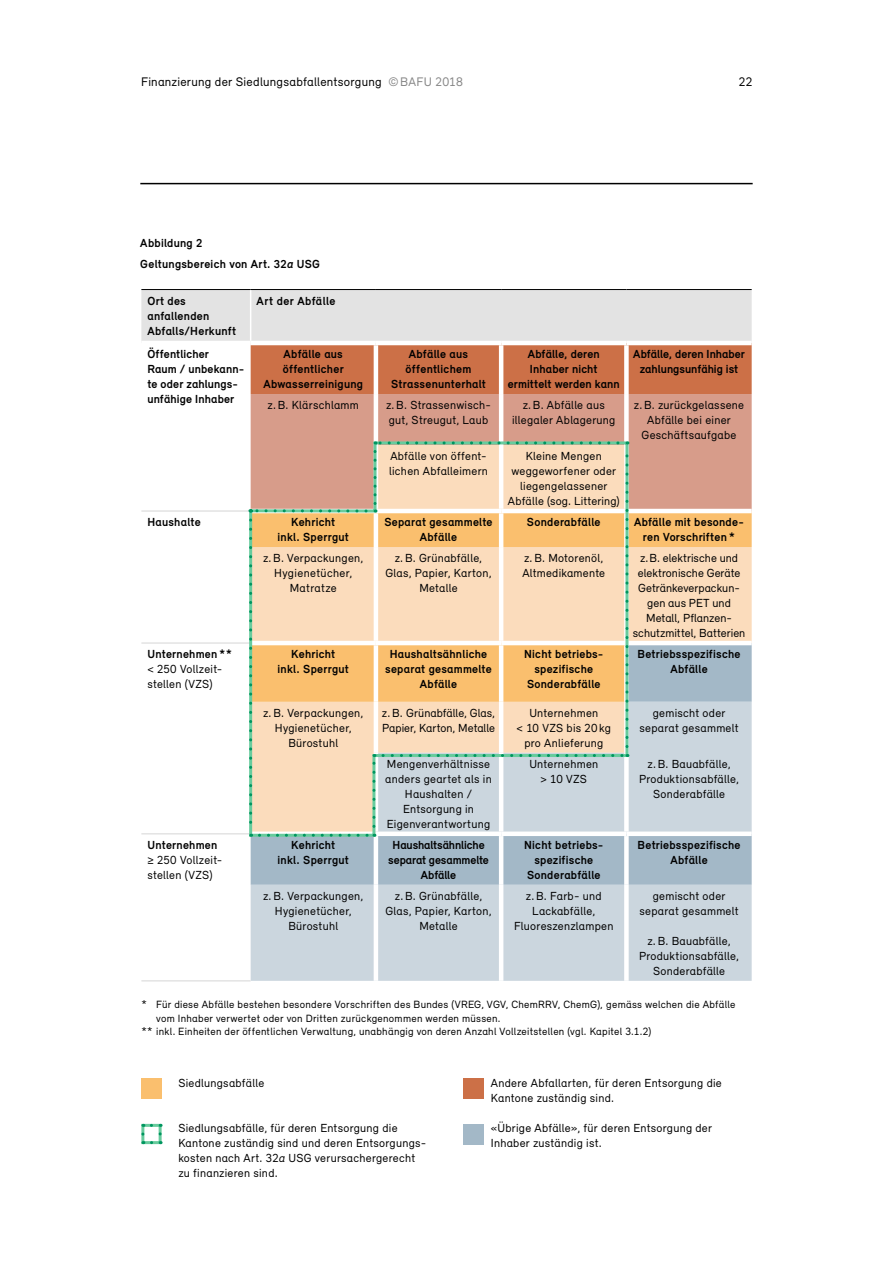
<style>
.page{position:relative;width:893px;height:1263px;background:#fff}
.page>*{position:absolute;margin:0;border:0;box-sizing:border-box;transform-origin:0 0}
.t1{font:12.75px "Relevant";letter-spacing:.02em;color:#000}
.t2{font:12px/15px "Relevant";letter-spacing:.02em;color:#000;text-align:center}
.t3{font:700 12px/15px "Relevant";letter-spacing:.02em;color:#000;text-align:center}
.t4{font:12px/15px "Relevant";color:#000;text-align:center}
.t5{font:700 12px/15px "Relevant";letter-spacing:-.01em;color:#000;text-align:center}
.t6{font:700 12px/15px "Relevant";color:#000;text-align:center}
.t7{font:10.8px "Relevant";letter-spacing:.025em;color:#000}
.s1{color:#878787}
.s2{font-style:italic}
.s3{font-weight:700}
</style>
<div class="page">
<hr style="left:140px;top:183px;width:613px;height:1px;background:#000">
<svg style="left:141px;top:290px;width:611px;height:104px"></svg>
<div style="left:251px;top:394px;width:501px;height:51px;background:#d79c8a"></div>
<div style="left:630px;top:445px;width:122px;height:64px;background:#d79c8a"></div>
<svg style="left:630px;top:513px;width:122px;height:128px;fill:#fbdcbc"></svg>
<div style="left:630px;top:645px;width:122px;height:57px;background:#a3b8c7"></div>
<svg style="left:251px;top:702px;width:501px;height:279px;fill:#cbd6de"></svg>
<hr style="left:250px;top:290px;width:1px;height:51px;background:#fff">
<hr style="left:141px;top:289px;width:110px;height:1px;background:#000">
<hr style="left:251px;top:289px;width:125px;height:1px;background:#000">
<hr style="left:376px;top:289px;width:125px;height:1px;background:#000">
<hr style="left:501px;top:289px;width:125px;height:1px;background:#000">
<hr style="left:626px;top:289px;width:126px;height:1px;background:#000">
<hr style="left:141px;top:510px;width:110px;height:2px;background:#e3e3e3">
<hr style="left:141px;top:642px;width:110px;height:2px;background:#e3e3e3">
<hr style="left:141px;top:833px;width:110px;height:1px;background:#e3e3e3">
<hr style="left:141px;top:980px;width:110px;height:1px;background:#e3e3e3">
<hr style="left:374px;top:345px;width:4px;height:49px;background:#fff">
<hr style="left:499px;top:345px;width:4px;height:49px;background:#fff">
<hr style="left:374px;top:394px;width:4px;height:51px;background:#fff">
<hr style="left:499px;top:394px;width:4px;height:51px;background:#fff">
<hr style="left:374px;top:836px;width:4px;height:49px;background:#fff">
<hr style="left:499px;top:836px;width:4px;height:49px;background:#fff">
<div style="left:624px;top:345px;width:5px;height:49px;background:#fff"></div>
<div style="left:624px;top:394px;width:5px;height:51px;background:#fff"></div>
<div style="left:624px;top:836px;width:5px;height:49px;background:#fff"></div>
<div style="left:624px;top:885px;width:5px;height:96px;background:#fff"></div>
<hr style="left:374px;top:885px;width:4px;height:96px;background:#fff">
<hr style="left:499px;top:885px;width:4px;height:96px;background:#fff">
<div style="left:626px;top:831px;width:126px;height:5px;background:#fff"></div>
<hr style="left:251px;top:341px;width:125px;height:4px;background:#fff">
<hr style="left:376px;top:341px;width:125px;height:4px;background:#fff">
<hr style="left:501px;top:341px;width:125px;height:4px;background:#fff">
<hr style="left:626px;top:341px;width:126px;height:4px;background:#fff">
<hr style="left:141px;top:341px;width:110px;height:4px;background:#fff">
<div style="left:463px;top:1079px;width:20px;height:20px;background:#cc7047"></div>
<div style="left:141px;top:1079px;width:21px;height:20px;background:#fabf6e"></div>
<div style="left:463px;top:1124px;width:20px;height:20px;background:#a3b8c7"></div>
<div style="left:141px;top:1124px;width:21px;height:20px;border:3px solid #68cb9d"></div>
<svg style="left:141px;top:1134px;width:3px;height:10px"></svg>
<svg style="left:151px;top:1141px;width:10px;height:3px"></svg>
<svg style="left:159px;top:1124px;width:3px;height:10px"></svg>
<svg style="left:143px;top:1124px;width:8px;height:3px"></svg>
<svg style="left:247px;top:440px;width:383px;height:398px"></svg>
<svg style="left:249px;top:520px;width:3px;height:317px"></svg>
<svg style="left:259px;top:834px;width:116px;height:3px"></svg>
<svg style="left:372px;top:754px;width:3px;height:72px"></svg>
<svg style="left:383px;top:754px;width:245px;height:3px"></svg>
<svg style="left:625px;top:441px;width:3px;height:305px"></svg>
<svg style="left:375px;top:441px;width:243px;height:3px"></svg>
<svg style="left:374px;top:451px;width:3px;height:61px"></svg>
<svg style="left:250px;top:509px;width:116px;height:3px"></svg>
<p class="t1" style="left:141px;top:74px;width:323px">Finanzierung der Siedlungsabfallentsorgung <span class="s1">©BAFU 2018</span></p>
<p class="t1" style="left:739px;top:74px;width:15px">22</p>
<p class="t3" style="left:140px;top:235px;width:64px">Abbildung 2</p>
<p class="t3" style="left:140px;top:256px;width:181px">Geltungsbereich von Art. 32<span class="s2">a</span> USG</p>
<p class="t3" style="left:147px;top:293px;width:90px;text-align:left">Ort des anfallenden<br>Abfalls/Herkunft</p>
<p class="t3" style="left:257px;top:293px;width:80px">Art der Abfälle</p>
<p class="t3" style="left:147px;top:346px;width:98px;text-align:left">Öffentlicher<br>Raum / unbekann&shy;te oder zahlungs&shy;unfähige Inhaber</p>
<p class="t3" style="left:263px;top:346px;width:101px">Abfälle aus öffentlicher<br>Abwasserreinigung</p>
<p class="t3" style="left:391px;top:346px;width:96px">Abfälle aus öffentlichem<br>Strassenunterhalt</p>
<p class="t3" style="left:508px;top:346px;width:114px">Abfälle, deren<br>Inhaber nicht ermittelt werden kann</p>
<p class="t6" style="left:633px;top:346px;width:113px">Abfälle, deren Inhaber zahlungsunfähig ist</p>
<p class="t2" style="left:268px;top:397px;width:93px">z. B. Klärschlamm</p>
<p class="t2" style="left:386px;top:397px;width:106px;text-align:left">z. B. Strassenwisch&shy;gut, Streugut, Laub</p>
<p class="t2" style="left:512px;top:397px;width:105px">z. B. Abfälle aus illegaler Ablagerung</p>
<p class="t2" style="left:634px;top:397px;width:112px">z. B. zurückgelassene<br>Abfälle bei einer<br>Geschäftsaufgabe</p>
<p class="t2" style="left:389px;top:448px;width:100px;text-align:left">Abfälle von öffent&shy;lichen Abfalleimern</p>
<p class="t2" style="left:508px;top:448px;width:113px">Kleine Mengen weggeworfener oder liegengelassener<br>Abfälle (sog. Littering)</p>
<p class="t3" style="left:147px;top:514px;width:55px">Haushalte</p>
<p class="t3" style="left:278px;top:514px;width:73px">Kehricht<br>inkl. Sperrgut</p>
<p class="t3" style="left:384px;top:514px;width:110px">Separat gesammelte<br>Abfälle</p>
<p class="t3" style="left:527px;top:514px;width:75px">Sonderabfälle</p>
<p class="t3" style="left:634px;top:514px;width:112px">Abfälle mit besonde&shy;ren Vorschriften *</p>
<p class="t2" style="left:263px;top:550px;width:102px">z. B. Verpackungen,<br>Hygienetücher,<br>Matratze</p>
<p class="t2" style="left:385px;top:550px;width:108px">z. B. Grünabfälle,<br>Glas, Papier, Karton,<br>Metalle</p>
<p class="t2" style="left:522px;top:550px;width:84px;text-align:left">z. B. Motorenöl,<br>Altmedikamente</p>
<p class="t4" style="left:633px;top:550px;width:114px">z. B. elektrische und elektronische Geräte<br>Getränkeverpackun&shy;gen aus PET und<br>Metall, Pflanzen&shy;schutzmittel, Batterien</p>
<p class="t2" style="left:147px;top:646px;width:86px;text-align:left"><span class="s3">Unternehmen ** </span>&lt; 250 Vollzeit&shy;stellen (VZS)</p>
<p class="t3" style="left:278px;top:646px;width:73px">Kehricht<br>inkl. Sperrgut</p>
<p class="t3" style="left:385px;top:646px;width:108px">Haushaltsähnliche separat gesammelte<br>Abfälle</p>
<p class="t3" style="left:524px;top:646px;width:81px">Nicht betriebs&shy;spezifische<br>Sonderabfälle</p>
<p class="t3" style="left:638px;top:646px;width:104px">Betriebsspezifische<br>Abfälle</p>
<p class="t2" style="left:263px;top:705px;width:102px">z. B. Verpackungen,<br>Hygienetücher,<br>Bürostuhl</p>
<p class="t4" style="left:382px;top:705px;width:115px;text-align:left">z. B. Grünabfälle, Glas,<br>Papier, Karton, Metalle</p>
<p class="t2" style="left:517px;top:705px;width:96px">Unternehmen<br>&lt; 10 VZS bis 20 kg pro Anlieferung</p>
<p class="t2" style="left:639px;top:705px;width:101px">gemischt oder separat gesammelt</p>
<p class="t2" style="left:385px;top:756px;width:108px">Mengenverhältnisse anders geartet als in<br>Haushalten /<br>Entsorgung in<br>Eigenverantwortung</p>
<p class="t2" style="left:529px;top:756px;width:70px">Unternehmen &gt; 10 VZS</p>
<p class="t2" style="left:639px;top:756px;width:101px">z. B. Bauabfälle,<br>Produktionsabfälle,<br>Sonderabfälle</p>
<p class="t2" style="left:147px;top:837px;width:76px;text-align:left"><span class="s3">Unternehmen </span>≥ 250 Vollzeit&shy;stellen (VZS)</p>
<p class="t3" style="left:278px;top:837px;width:73px">Kehricht<br>inkl. Sperrgut</p>
<p class="t5" style="left:388px;top:837px;width:102px">Haushaltsähnliche separat gesammelte<br>Abfälle</p>
<p class="t3" style="left:524px;top:837px;width:81px">Nicht betriebs&shy;spezifische<br>Sonderabfälle</p>
<p class="t3" style="left:638px;top:837px;width:104px">Betriebsspezifische<br>Abfälle</p>
<p class="t2" style="left:263px;top:888px;width:102px">z. B. Verpackungen,<br>Hygienetücher,<br>Bürostuhl</p>
<p class="t2" style="left:385px;top:888px;width:108px">z. B. Grünabfälle,<br>Glas, Papier, Karton,<br>Metalle</p>
<p class="t2" style="left:514px;top:888px;width:101px">z. B. Farb- und<br>Lackabfälle,<br>Fluoreszenzlampen</p>
<p class="t2" style="left:639px;top:888px;width:101px">gemischt oder separat gesammelt</p>
<p class="t2" style="left:639px;top:933px;width:101px">z. B. Bauabfälle,<br>Produktionsabfälle,<br>Sonderabfälle</p>
<p class="t7" style="left:141px;top:998px;width:596px">* Für diese Abfälle bestehen besondere Vorschriften des Bundes (VREG, VGV, ChemRRV, ChemG), gemäss welchen die Abfälle</p>
<p class="t7" style="left:156px;top:1012px;width:346px">vom Inhaber verwertet oder von Dritten zurückgenommen werden müssen.</p>
<p class="t7" style="left:141px;top:1025px;width:512px">** inkl. Einheiten der öffentlichen Verwaltung, unabhängig von deren Anzahl Vollzeitstellen (vgl. Kapitel 3.1.2)</p>
<p class="t2" style="left:178px;top:1075px;width:87px">Siedlungsabfälle</p>
<p class="t2" style="left:178px;top:1120px;width:250px;text-align:left">Siedlungsabfälle, für deren Entsorgung die Kantone zuständig sind und deren Entsorgungs&shy;kosten nach Art. 32<span class="s2">a</span> USG verursachergerecht zu finanzieren sind.</p>
<p class="t2" style="left:491px;top:1075px;width:232px;text-align:left">Andere Abfallarten, für deren Entsorgung die<br>Kantone zuständig sind.</p>
<p class="t2" style="left:491px;top:1120px;width:223px;text-align:left">«Übrige Abfälle», für deren Entsorgung der<br>Inhaber zuständig ist.</p>
</div>
